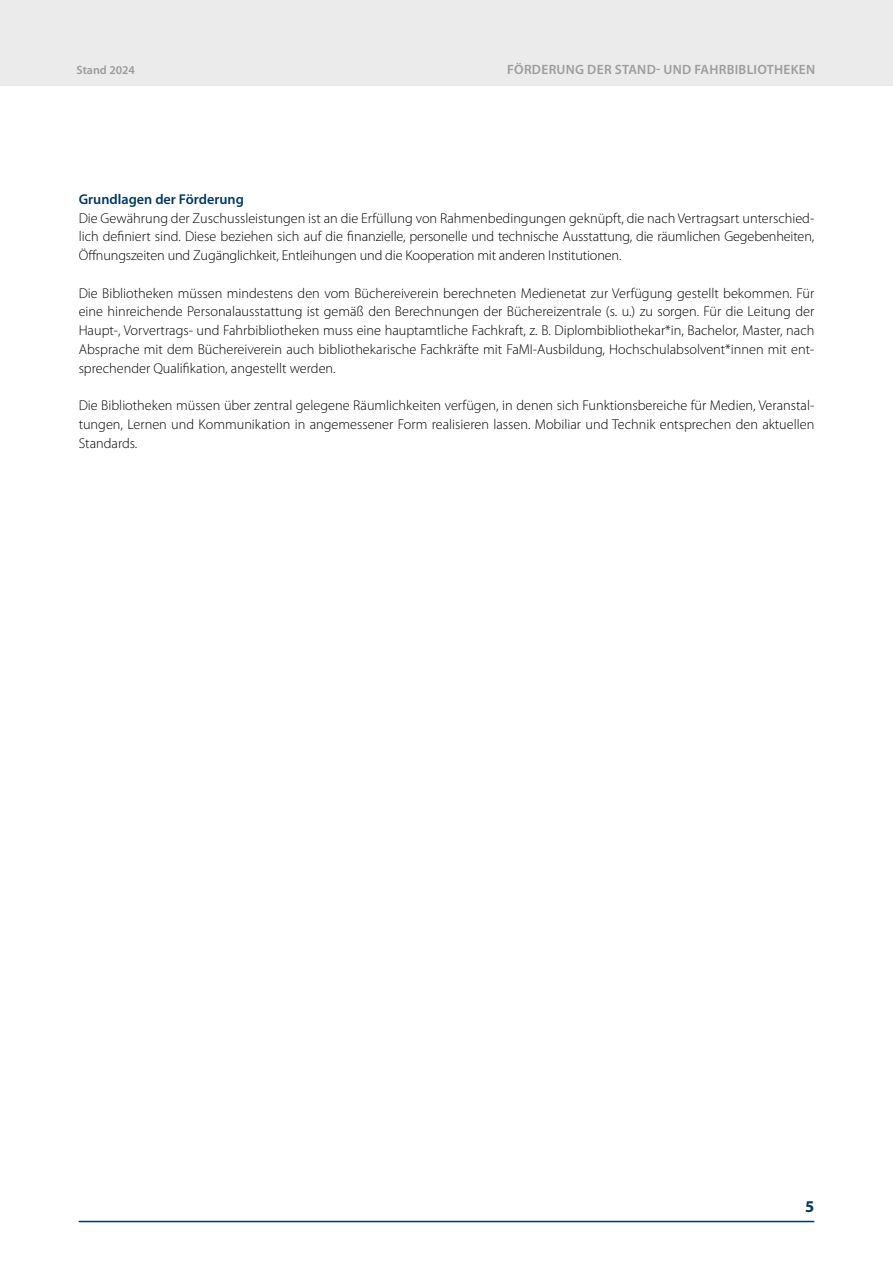
<style>
.page{position:relative;width:893px;height:1263px;background:#fff}
.page>*{position:absolute;margin:0;border:0;box-sizing:border-box;transform-origin:0 0}
.t1{font:700 16.5px "Myriad Pro";color:#003865}
.t2{font:300 14.25px/18.8px "Myriad Pro";color:#000;text-align:justify}
.t3{font:600 14.25px "Myriad Pro";color:#003865}
.t4{font:600 13.5px "Myriad Pro";letter-spacing:.02em;color:#9d9d9c}
.t5{font:600 12px "Myriad Pro";color:#9b9b9a}
</style>
<div class="page">
<div style="left:0;top:0;width:893px;height:86px;background:#ebebeb"></div>
<hr style="left:79px;top:1221px;width:735px;height:1px;background:#003865">
<p class="t5" style="left:77px;top:62px;width:60px">Stand 2024</p>
<p class="t4" style="left:507px;top:61px;width:310px">FÖRDERUNG DER STAND- UND FAHRBIBLIOTHEKEN</p>
<p class="t3" style="left:79px;top:190px;width:167px">Grundlagen der Förderung</p>
<p class="t2" style="left:79px;top:208px;width:737px">Die Gewährung der Zuschussleistungen ist an die Erfüllung von Rahmenbedingungen geknüpft, die nach Vertragsart unterschied&shy;lich definiert sind. Diese beziehen sich auf die finanzielle, personelle und technische Ausstattung, die räumlichen Gegebenheiten, Öffnungszeiten und Zugänglichkeit, Entleihungen und die Kooperation mit anderen Institutionen.</p>
<p class="t2" style="left:79px;top:283px;width:737px">Die Bibliotheken müssen mindestens den vom Büchereiverein berechneten Medienetat zur Verfügung gestellt bekommen. Für eine hinreichende Personalausstattung ist gemäß den Berechnungen der Büchereizentrale (s. u.) zu sorgen. Für die Leitung der Haupt-, Vorvertrags- und Fahrbibliotheken muss eine hauptamtliche Fachkraft, z. B. Diplombibliothekar*in, Bachelor, Master, nach Absprache mit dem Büchereiverein auch bibliothekarische Fachkräfte mit FaMI-Ausbildung, Hochschulabsolvent*innen mit ent&shy;sprechender Qualifikation, angestellt werden.</p>
<p class="t2" style="left:79px;top:396px;width:737px">Die Bibliotheken müssen über zentral gelegene Räumlichkeiten verfügen, in denen sich Funktionsbereiche für Medien, Veranstal&shy;tungen, Lernen und Kommunikation in angemessener Form realisieren lassen. Mobiliar und Technik entsprechen den aktuellen Standards.</p>
<p class="t1" style="left:805px;top:1195px;width:11px">5</p>
</div>
